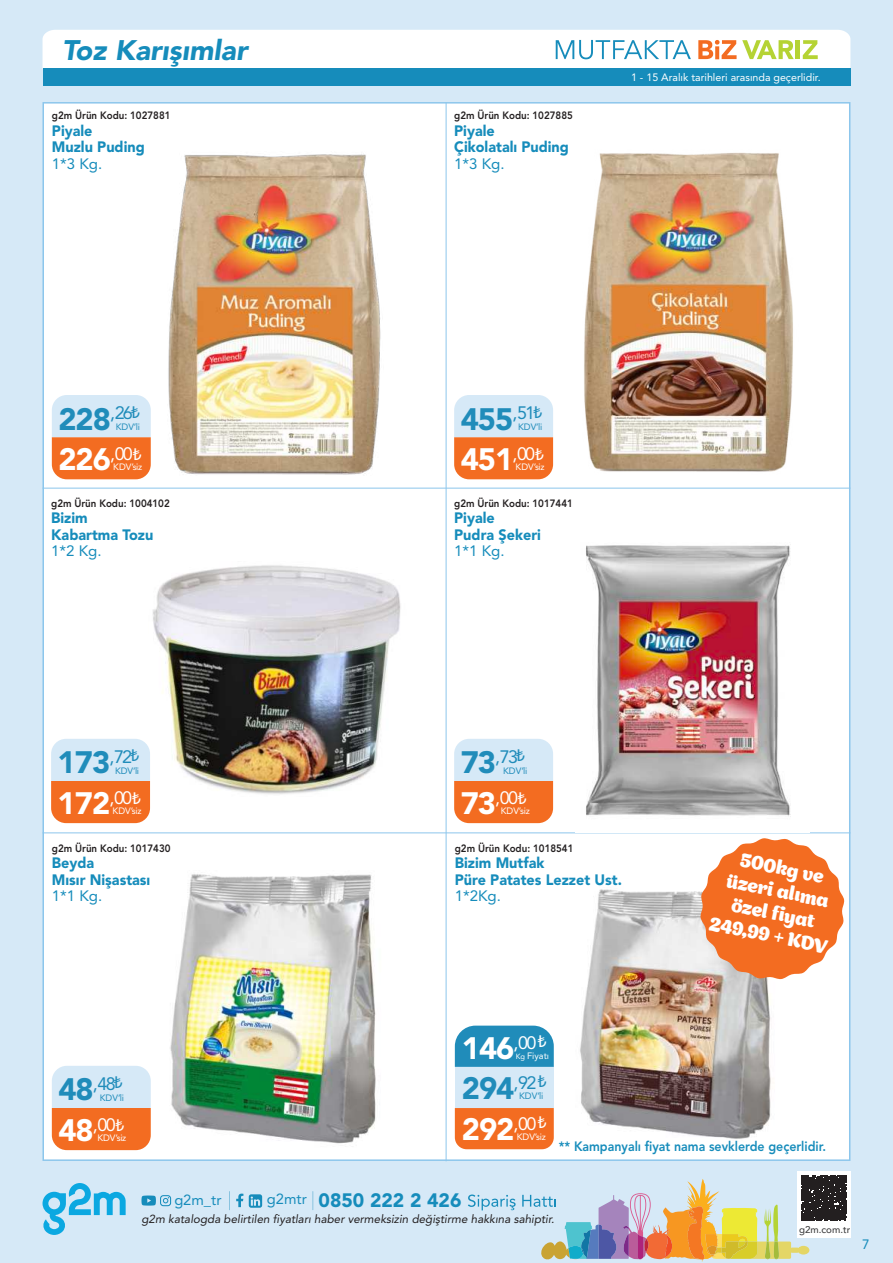
<style>
.page{position:relative;width:893px;height:1263px;background:#d6e9f7}
.page>*{position:absolute;margin:0;border:0;box-sizing:border-box;transform-origin:0 0}
.t1{font:900 30.75px "Avenir LT Pro";letter-spacing:-.03em;color:#fff}
.t2{font:900 30.75px "Avenir LT Pro";letter-spacing:-.03em;color:#208cba}
.t3{font:italic 900 28.05px "Avenir LT Pro";color:#168cbb}
.t4{font:900 19.35px "Avenir LT Pro";color:#168cbb}
.t5{font:700 19.05px/22.8px "Appetite Pro";color:#fff;text-align:center}
.t6{font:18px "Avenir LT Pro";color:#fff}
.t7{font:18px "Avenir LT Pro";color:#208cba}
.t8{font:900 15px/16.5px "Avenir LT Pro";color:#168cbb;scale:.96 1}
.t9{font:15px "Avenir LT Pro";color:#168cbb}
.t10{font:14.7px "Avenir LT Pro";color:#168cbb}
.t11{font:800 13.5px "Avenir LT Pro";color:#168cbb;scale:.92 1}
.t12{font:13.5px "Avenir LT Pro";color:#168cbb}
.t13{font:italic 11.7px "Avenir LT Pro";color:#231f20}
.t14{font:800 10.65px "Avenir LT Pro";color:#231f20;scale:.92 1}
.t15{font:10.65px "Avenir LT Pro";color:#fff}
.t16{font:500 9.75px "Avenir";color:#3e3e3f}
.t17{font:9.15px "Avenir LT Pro";color:#fff}
.t18{font:9.15px "Avenir LT Pro";color:#208cba}
.s1{font-weight:900;font-size:30.75px}
.s2{font-family:"Myriad Pro"}
.s3{font-size:7.5px}
.s4{font-weight:400;font-size:14.7px}
</style>
<div class="page">
<svg style="left:43px;top:1183px;width:83px;height:52px"></svg>
<svg style="left:229px;top:1191px;width:1px;height:19px"></svg>
<svg style="left:141px;top:1195px;width:30px;height:11px"></svg>
<svg style="left:236px;top:1193px;width:7px;height:14px"></svg>
<svg style="left:249px;top:1194px;width:13px;height:14px"></svg>
<svg style="left:468px;top:1194px;width:48px;height:16px"></svg>
<svg style="left:313px;top:1191px;width:1px;height:19px"></svg>
<div style="left:797px;top:1171px;width:53px;height:53px;background:#fff"></div>
<svg style="left:522px;top:1175px;width:324px;height:87px"></svg>
<svg style="left:43px;top:30px;width:807px;height:38px;background:#f7f9f5"></svg>
<hr style="left:796px;top:40px;width:4px;height:19px;background:#b5d334">
<div style="left:43px;top:69px;width:807px;height:17px;background:#168cbb"></div>
<div style="left:42px;top:102px;width:808px;height:1059px;background:#fff;border:2px solid #8cc6ec"></div>
<img style="left:580px;top:889px;width:201px;height:250px">
<svg style="left:52px;top:1066px;width:99px;height:84px;background:#e5ac8e"></svg>
<div style="left:455px;top:1108px;width:99px;height:41px;background:#f36c21"></div>
<div style="left:455px;top:1067px;width:99px;height:41px;background:#d6e9f7"></div>
<svg style="left:455px;top:1025px;width:99px;height:42px;background:#2e93be"></svg>
<svg style="left:52px;top:395px;width:99px;height:84px;background:#e5ac8f"></svg>
<svg style="left:454px;top:395px;width:99px;height:84px;background:#e5ac8f"></svg>
<svg style="left:454px;top:739px;width:99px;height:84px;background:#e5ac8e"></svg>
<img style="left:168px;top:154px;width:213px;height:321px">
<svg style="left:700px;top:838px;width:144px;height:141px"></svg>
<hr style="left:446px;top:102px;width:1px;height:1059px;background:#8cc6ec">
<hr style="left:43px;top:832px;width:807px;height:1px;background:#8cc6ec">
<hr style="left:43px;top:488px;width:807px;height:1px;background:#8cc6ec">
<img style="left:584px;top:152px;width:209px;height:320px">
<img style="left:586px;top:545px;width:205px;height:272px">
<img style="left:150px;top:565px;width:251px;height:235px">
<svg style="left:51px;top:739px;width:99px;height:84px;background:#e5ac8e"></svg>
<img style="left:170px;top:874px;width:206px;height:270px">
<h2 class="t3" style="left:62px;top:34px;width:187px">Toz Karışımlar</h2>
<p class="t14" style="left:52px;top:110px;width:130px">g2m Ürün Kodu: 1027881</p>
<p class="t8" style="left:52px;top:122px;width:98px">Piyale<br>Muzlu Puding</p>
<p class="t9" style="left:52px;top:157px;width:52px">1*3 Kg.</p>
<p class="t14" style="left:454px;top:110px;width:130px">g2m Ürün Kodu: 1027885</p>
<p class="t8" style="left:454px;top:122px;width:121px">Piyale<br>Çikolatalı Puding</p>
<p class="t9" style="left:454px;top:157px;width:52px">1*3 Kg.</p>
<p class="t15" style="left:631px;top:73px;width:191px">1 - 15 Aralık tarihleri arasında geçerlidir.</p>
<h1 class="t2" style="left:58px;top:401px;width:84px">228<sup>,26</sup><sup>₺</sup></h1>
<p class="t18" style="left:116px;top:423px;width:26px">KDV’li</p>
<h1 class="t2" style="left:461px;top:401px;width:84px">455<sup>,51</sup><sup>₺</sup></h1>
<p class="t18" style="left:518px;top:423px;width:26px">KDV’li</p>
<h1 class="t1" style="left:58px;top:442px;width:85px">226<sup>,00</sup> <sup>₺</sup></h1>
<p class="t17" style="left:113px;top:463px;width:31px">KDV’siz</p>
<h1 class="t1" style="left:461px;top:442px;width:85px">451<sup>,00</sup> <sup>₺</sup></h1>
<p class="t17" style="left:516px;top:463px;width:31px">KDV’siz</p>
<p class="t14" style="left:51px;top:497px;width:130px">g2m Ürün Kodu: 1004102</p>
<p class="t8" style="left:51px;top:510px;width:108px">Bizim<br>Kabartma Tozu</p>
<p class="t9" style="left:51px;top:545px;width:52px">1*2 Kg.</p>
<p class="t14" style="left:454px;top:497px;width:130px">g2m Ürün Kodu: 1017441</p>
<p class="t8" style="left:454px;top:510px;width:92px">Piyale<br>Pudra Şekeri</p>
<p class="t9" style="left:454px;top:545px;width:52px">1*1 Kg.</p>
<h1 class="t2" style="left:58px;top:745px;width:84px">173<sup>,72</sup><sup>₺</sup></h1>
<p class="t18" style="left:115px;top:767px;width:26px">KDV’li</p>
<p class="t7" style="left:461px;top:750px;width:66px"><span class="s1">73</span>,73<span class="s2">₺</span></p>
<p class="t18" style="left:503px;top:767px;width:26px">KDV’li</p>
<h1 class="t1" style="left:58px;top:786px;width:85px">172<sup>,00</sup> <sup>₺</sup></h1>
<p class="t17" style="left:113px;top:807px;width:31px">KDV’siz</p>
<p class="t6" style="left:461px;top:790px;width:68px"><span class="s1">73</span>,00 <span class="s2">₺</span></p>
<p class="t17" style="left:501px;top:807px;width:31px">KDV’siz</p>
<p class="t14" style="left:52px;top:842px;width:130px">g2m Ürün Kodu: 1017430</p>
<p class="t8" style="left:52px;top:855px;width:104px">Beyda<br>Mısır Nişastası</p>
<p class="t9" style="left:52px;top:890px;width:52px">1*1 Kg.</p>
<p class="t14" style="left:455px;top:842px;width:130px">g2m Ürün Kodu: 1018541</p>
<p class="t8" style="left:455px;top:855px;width:176px">Bizim Mutfak<br>Püre Patates Lezzet Ust.</p>
<p class="t9" style="left:455px;top:890px;width:48px">1*2Kg.</p>
<p class="t5" style="left:726px;top:846px;width:121px;rotate:12deg">500kg ve üzeri alıma özel fiyat<br>249,99 + KDV</p>
<h1 class="t1" style="left:462px;top:1030px;width:87px">146<sup>,00</sup> <sup>₺</sup></h1>
<p class="t17" style="left:516px;top:1052px;width:35px"><span class="s3">Kg</span> Fiyatı</p>
<p class="t7" style="left:58px;top:1077px;width:66px"><span class="s1">48</span>,48<span class="s2">₺</span></p>
<p class="t18" style="left:100px;top:1093px;width:26px">KDV’li</p>
<p class="t6" style="left:58px;top:1117px;width:68px"><span class="s1">48</span>,00 <span class="s2">₺</span></p>
<p class="t17" style="left:97px;top:1134px;width:31px">KDV’siz</p>
<h1 class="t2" style="left:462px;top:1071px;width:87px">294<sup>,92</sup> <sup>₺</sup></h1>
<p class="t18" style="left:519px;top:1092px;width:26px">KDV’li</p>
<h1 class="t1" style="left:462px;top:1112px;width:87px">292<sup>,00</sup> <sup>₺</sup></h1>
<p class="t17" style="left:517px;top:1133px;width:31px">KDV’siz</p>
<p class="t11" style="left:559px;top:1139px;width:292px">** Kampanyalı fiyat nama sevklerde geçerlidir.</p>
<p class="t10" style="left:174px;top:1194px;width:49px">g2m_tr</p>
<p class="t4" style="left:267px;top:1188px;width:196px"><span class="s4">g2mtr</span> 0850 222 2 426</p>
<p class="t13" style="left:141px;top:1214px;width:414px">g2m katalogda belirtilen fiyatları haber vermeksizin değiştirme hakkına sahiptir.</p>
<p class="t16" style="left:799px;top:1226px;width:53px">g2m.com.tr</p>
<p class="t12" style="left:862px;top:1238px;width:9px">7</p>
</div>
